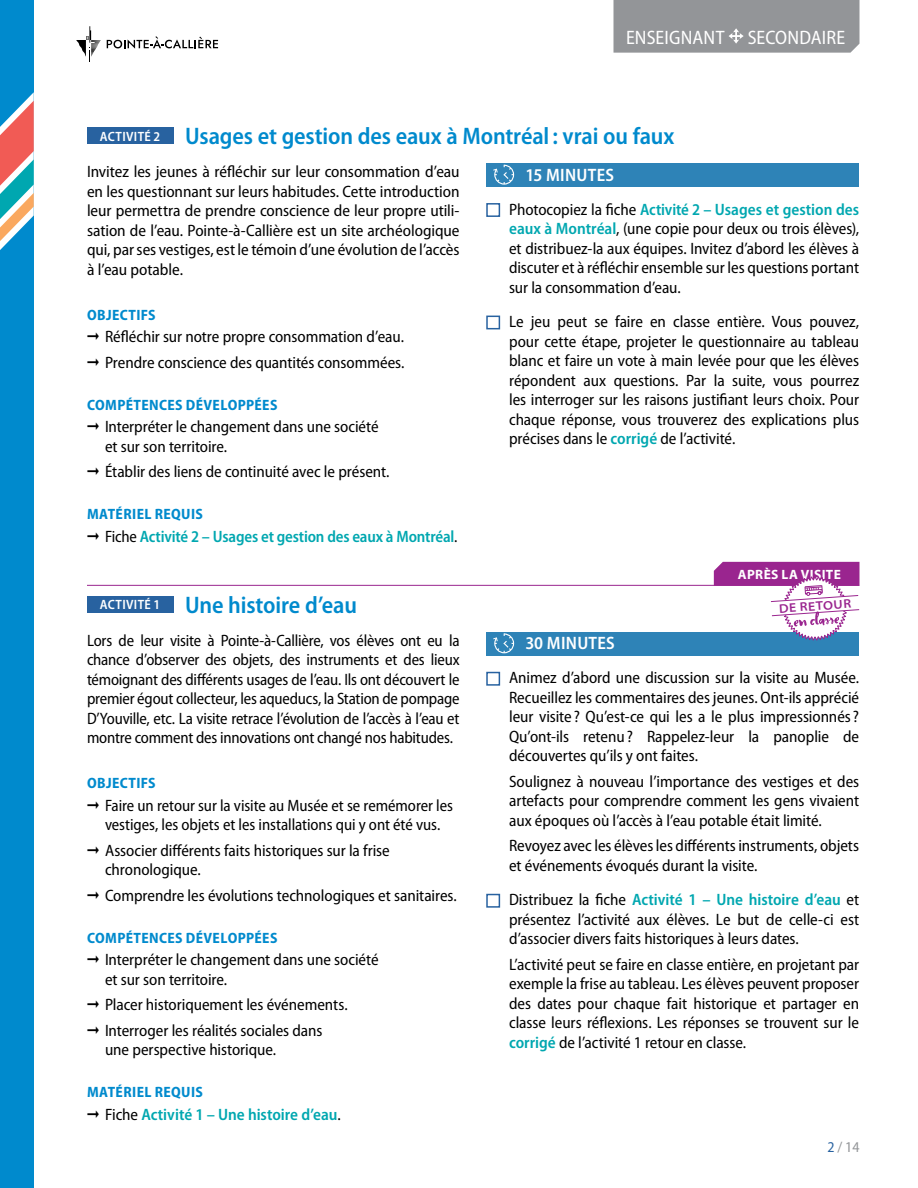
<style>
.page{position:relative;width:918px;height:1188px;background:#fff}
.page>*{position:absolute;margin:0;border:0;box-sizing:border-box;transform-origin:0 0}
.t1{font:600 semi-condensed 24px "Myriad Pro";letter-spacing:-.005em;color:#008acd}
.t2{font:semi-condensed 19.5px "Myriad Pro";letter-spacing:.005em;color:#fff}
.t3{font:600 semi-condensed 18px "Myriad Pro";letter-spacing:.015em;color:#fff}
.t4{font:semi-condensed 16.5px/19.5px "Myriad Pro";letter-spacing:-.005em;color:#000;text-align:justify}
.t5{font:600 semi-condensed 16.5px "Myriad Pro";letter-spacing:-.01em;color:#00a7b0}
.t6{font:700 semi-condensed 15px "Myriad Pro";letter-spacing:.025em;color:#008acd}
.t7{font:semi-condensed 15px "Myriad Pro";color:#939598}
.t8{font:700 13.5px "Myriad Pro";letter-spacing:.03em;color:#fff}
.t9{font:600 semi-expanded 12.6px "Myriad Pro";color:#9a258f}
.s1{font-size:13.5px;color:#fff}
.s2{color:#000}
.s3{font-weight:400;color:#000}
.s4{font-weight:600;color:#00a7b0}
.s5{color:#2862a0}
</style>
<div class="page">
<div style="left:0;top:0;width:34px;height:1188px;background:#008acd"></div>
<svg style="left:0;top:92px;width:34px;height:158px"></svg>
<div style="left:613px;top:0;width:247px;height:53px;background:#939598"></div>
<svg style="left:76px;top:26px;width:25px;height:36px"></svg>
<svg style="left:107px;top:36px;width:111px;height:13px"></svg>
<div style="left:87px;top:127px;width:86px;height:17px;background:#2862a0"></div>
<div style="left:487px;top:164px;width:372px;height:24px;background:#2e83b7"></div>
<svg style="left:493px;top:164px;width:22px;height:21px"></svg>
<div style="left:486px;top:203px;width:14px;height:14px;border:2px solid #2862a0"></div>
<div style="left:486px;top:316px;width:14px;height:13px;border:2px solid #2862a0"></div>
<hr style="left:87px;top:585px;width:772px;height:1px;background:#9a258f">
<div style="left:87px;top:596px;width:86px;height:17px;background:#2862a0"></div>
<div style="left:487px;top:632px;width:372px;height:24px;background:#2e83b7"></div>
<svg style="left:493px;top:633px;width:22px;height:21px"></svg>
<div style="left:486px;top:672px;width:14px;height:14px;border:2px solid #2862a0"></div>
<div style="left:486px;top:894px;width:14px;height:14px;border:2px solid #2862a0"></div>
<svg style="left:714px;top:562px;width:146px;height:79px"></svg>
<p class="t2" style="left:626px;top:27px;width:221px">ENSEIGNANT SECONDAIRE</p>
<h1 class="t1" style="left:100px;top:123px;width:576px"><span class="s1">ACTIVITÉ 2</span> Usages et gestion des eaux à Montréal : vrai ou faux</h1>
<p class="t4" style="left:87px;top:162px;width:374px">Invitez les jeunes à réfléchir sur leur consommation d’eau en les questionnant sur leurs habitudes. Cette introduction leur permettra de prendre conscience de leur propre utili&shy;sation de l’eau. Pointe-à-Callière est un site archéologique qui, par ses vestiges, est le témoin d’une évolution de l’accès à l’eau potable.</p>
<p class="t6" style="left:87px;top:306px;width:70px">OBJECTIFS</p>
<p class="t4" style="left:87px;top:324px;width:319px;line-height:25.5px">➞ Réfléchir sur notre propre consommation d’eau. ➞ Prendre conscience des quantités consommées.</p>
<p class="t6" style="left:87px;top:396px;width:192px">COMPÉTENCES DÉVELOPPÉES</p>
<p class="t4" style="left:105px;top:417px;width:275px;text-indent:-18px">➞ Interpréter le changement dans une société et sur son territoire.</p>
<p class="t4" style="left:87px;top:462px;width:304px">➞ Établir des liens de continuité avec le présent.</p>
<p class="t6" style="left:87px;top:506px;width:117px">MATÉRIEL REQUIS</p>
<p class="t5" style="left:87px;top:527px;width:372px"><span class="s2">➞</span> <span class="s3">Fiche</span> Activité 2 – Usages et gestion des eaux à Montréal<span class="s3">.</span></p>
<p class="t3" style="left:526px;top:165px;width:90px">15 MINUTES</p>
<p class="t4" style="left:509px;top:200px;width:352px">Photocopiez la fiche <span class="s4">Activité 2 – Usages et gestion des eaux à Montréal</span>, (une copie pour deux ou trois élèves), et distribuez-la aux équipes. Invitez d’abord les élèves à discuter et à réfléchir ensemble sur les questions portant sur la consommation d’eau.</p>
<p class="t4" style="left:509px;top:312px;width:352px">Le jeu peut se faire en classe entière. Vous pouvez, pour cette étape, projeter le questionnaire au tableau blanc et faire un vote à main levée pour que les élèves répondent aux questions. Par la suite, vous pourrez les interroger sur les raisons justifiant leurs choix. Pour chaque réponse, vous trouverez des explications plus précises dans le <span class="s4">corrigé</span> de l’activité.</p>
<h1 class="t1" style="left:100px;top:591px;width:259px"><span class="s1">ACTIVITÉ 1</span> Une histoire d’eau</h1>
<p class="t4" style="left:87px;top:631px;width:374px">Lors de leur visite à Pointe-à-Callière, vos élèves ont eu la chance d’observer des objets, des instruments et des lieux témoignant des différents usages de l’eau. Ils ont découvert le premier égout collecteur, les aqueducs, la Station de pompage D’Youville, etc. La visite retrace l’évolution de l’accès à l’eau et montre comment des innovations ont changé nos habitudes.</p>
<p class="t6" style="left:87px;top:775px;width:70px">OBJECTIFS</p>
<p class="t4" style="left:87px;top:796px;width:368px;text-align:center">➞ Faire un retour sur la visite au Musée et se remémorer les vestiges, les objets et les installations qui y ont été vus.</p>
<p class="t4" style="left:105px;top:841px;width:286px;text-indent:-18px">➞ Associer différents faits historiques sur la frise chronologique.</p>
<p class="t4" style="left:87px;top:886px;width:371px">➞ Comprendre les évolutions technologiques et sanitaires.</p>
<p class="t6" style="left:87px;top:929px;width:192px">COMPÉTENCES DÉVELOPPÉES</p>
<p class="t4" style="left:105px;top:950px;width:275px;text-indent:-18px">➞ Interpréter le changement dans une société et sur son territoire.</p>
<p class="t4" style="left:87px;top:992px;width:262px;line-height:25.5px">➞ Placer historiquement les événements. ➞ Interroger les réalités sociales dans</p>
<p class="t4" style="left:105px;top:1040px;width:173px">une perspective historique.</p>
<p class="t6" style="left:87px;top:1084px;width:117px">MATÉRIEL REQUIS</p>
<p class="t5" style="left:87px;top:1105px;width:255px"><span class="s2">➞</span> <span class="s3">Fiche</span> Activité 1 – Une histoire d’eau<span class="s3">.</span></p>
<p class="t8" style="left:738px;top:567px;width:104px">APRÈS LA VISITE</p>
<p class="t9" style="left:779px;top:602px;width:74px;rotate:-4deg">DE RETOUR</p>
<p class="t3" style="left:526px;top:634px;width:91px">30 MINUTES</p>
<p class="t4" style="left:509px;top:668px;width:352px">Animez d’abord une discussion sur la visite au Musée.<br>Recueillez les commentaires des jeunes. Ont-ils apprécié leur visite ? Qu’est-ce qui les a le plus impressionnés?<br>Qu’ont-ils retenu? Rappelez-leur la panoplie de découvertes qu’ils y ont faites.</p>
<p class="t4" style="left:509px;top:772px;width:352px">Soulignez à nouveau l’importance des vestiges et des artefacts pour comprendre comment les gens vivaient aux époques où l’accès à l’eau potable était limité.</p>
<p class="t4" style="left:509px;top:836px;width:352px">Revoyez avec les élèves les différents instruments, objets et événements évoqués durant la visite.</p>
<p class="t4" style="left:509px;top:890px;width:352px">Distribuez la fiche <span class="s4">Activité 1 – Une histoire d’eau</span> et présentez l’activité aux élèves. Le but de celle-ci est d’associer divers faits historiques à leurs dates.</p>
<p class="t4" style="left:509px;top:955px;width:352px">L’activité peut se faire en classe entière, en projetant par exemple la frise au tableau. Les élèves peuvent proposer des dates pour chaque fait historique et partager en classe leurs réflexions. Les réponses se trouvent sur le <span class="s4">corrigé</span> de l’activité 1 retour en classe.</p>
<p class="t7" style="left:827px;top:1139px;width:34px"><span class="s5">2</span> / 14</p>
</div>
